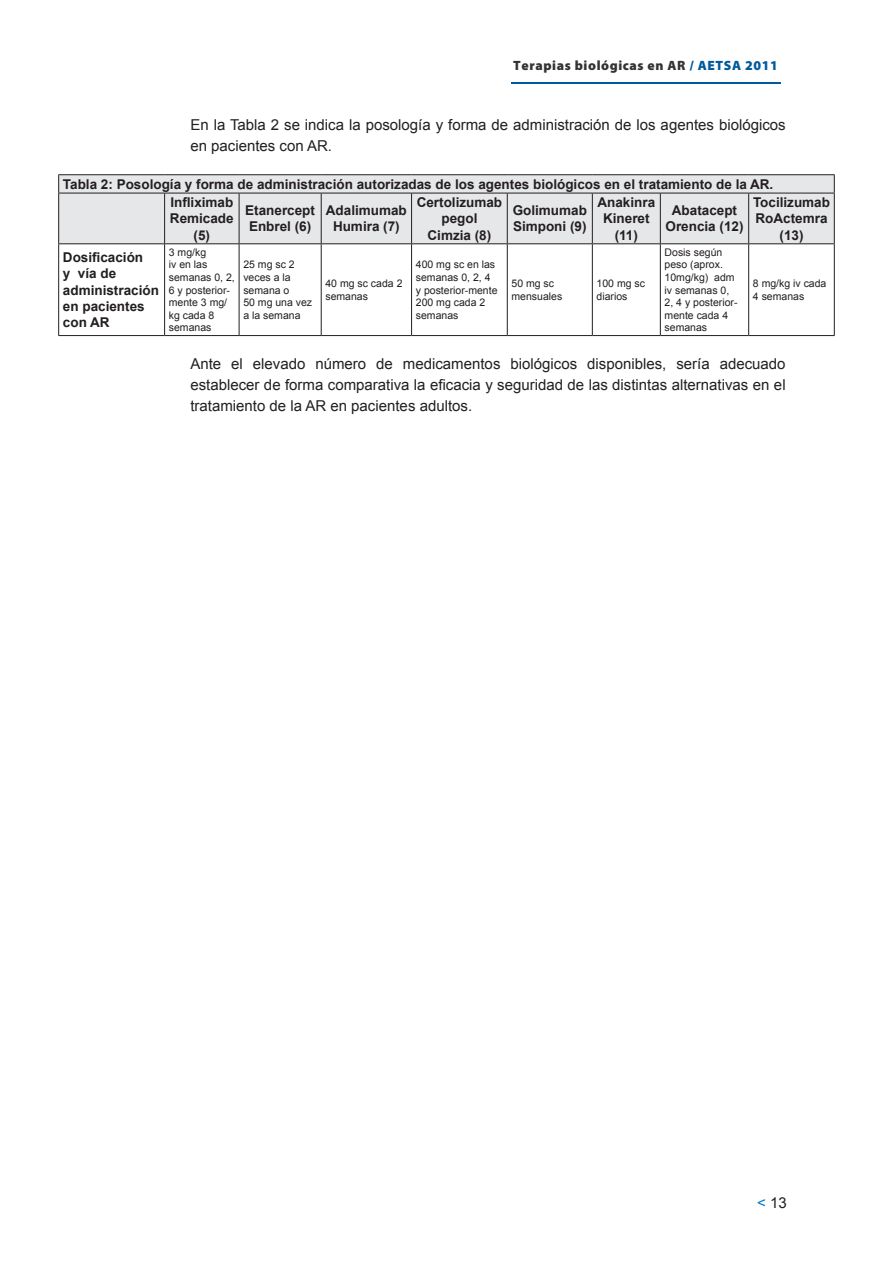
<style>
.page{position:relative;width:893px;height:1263px;background:#fff}
.page>*{position:absolute;margin:0;border:0;box-sizing:border-box;transform-origin:0 0}
.t1{font:15px/21px "Arial";color:#231f20}
.t2{font:700 13.5px/16.2px "Arial";color:#231f20;text-align:center}
.t3{font:900 13.5px "Myriad Pro";letter-spacing:.045em;color:#333}
.t4{font:10.5px/12.6px "Arial";color:#231f20}
.s1{color:#005a9c}
.s2{color:#0079c2}
</style>
<div class="page">
<div style="left:59px;top:175px;width:775px;height:68px;background:#e6e7e9"></div>
<hr style="left:58px;top:174px;width:107px;height:1px;background:#231f20">
<svg style="left:58px;top:175px;width:1px;height:18px"></svg>
<hr style="left:165px;top:174px;width:74px;height:1px;background:#231f20">
<hr style="left:239px;top:174px;width:82px;height:1px;background:#231f20">
<hr style="left:321px;top:174px;width:91px;height:1px;background:#231f20">
<hr style="left:412px;top:174px;width:95px;height:1px;background:#231f20">
<hr style="left:507px;top:174px;width:85px;height:1px;background:#231f20">
<hr style="left:592px;top:174px;width:68px;height:1px;background:#231f20">
<hr style="left:660px;top:174px;width:89px;height:1px;background:#231f20">
<hr style="left:749px;top:174px;width:86px;height:1px;background:#231f20">
<svg style="left:834px;top:175px;width:1px;height:18px"></svg>
<hr style="left:58px;top:193px;width:107px;height:1px;background:#231f20">
<hr style="left:58px;top:193px;width:1px;height:50px;background:#231f20">
<hr style="left:165px;top:193px;width:74px;height:1px;background:#231f20">
<hr style="left:164px;top:193px;width:1px;height:50px;background:#231f20">
<hr style="left:239px;top:193px;width:82px;height:1px;background:#231f20">
<hr style="left:239px;top:193px;width:1px;height:50px;background:#231f20">
<hr style="left:321px;top:193px;width:91px;height:1px;background:#231f20">
<hr style="left:321px;top:193px;width:1px;height:50px;background:#231f20">
<hr style="left:412px;top:193px;width:95px;height:1px;background:#231f20">
<hr style="left:411px;top:193px;width:1px;height:50px;background:#231f20">
<hr style="left:507px;top:193px;width:85px;height:1px;background:#231f20">
<hr style="left:507px;top:193px;width:1px;height:50px;background:#231f20">
<hr style="left:592px;top:193px;width:68px;height:1px;background:#231f20">
<hr style="left:592px;top:193px;width:1px;height:50px;background:#231f20">
<hr style="left:660px;top:193px;width:89px;height:1px;background:#231f20">
<hr style="left:660px;top:193px;width:1px;height:50px;background:#231f20">
<hr style="left:749px;top:193px;width:86px;height:1px;background:#231f20">
<hr style="left:748px;top:193px;width:1px;height:50px;background:#231f20">
<hr style="left:834px;top:193px;width:1px;height:50px;background:#231f20">
<hr style="left:58px;top:244px;width:1px;height:91px;background:#231f20">
<hr style="left:164px;top:244px;width:1px;height:91px;background:#231f20">
<hr style="left:239px;top:244px;width:1px;height:91px;background:#231f20">
<hr style="left:321px;top:244px;width:1px;height:91px;background:#231f20">
<hr style="left:411px;top:244px;width:1px;height:91px;background:#231f20">
<hr style="left:507px;top:244px;width:1px;height:91px;background:#231f20">
<hr style="left:592px;top:244px;width:1px;height:91px;background:#231f20">
<hr style="left:660px;top:244px;width:1px;height:91px;background:#231f20">
<hr style="left:748px;top:244px;width:1px;height:91px;background:#231f20">
<hr style="left:834px;top:244px;width:1px;height:91px;background:#231f20">
<hr style="left:507px;top:335px;width:85px;height:1px;background:#231f20">
<hr style="left:592px;top:335px;width:68px;height:1px;background:#231f20">
<hr style="left:660px;top:335px;width:89px;height:1px;background:#231f20">
<hr style="left:749px;top:335px;width:86px;height:1px;background:#231f20">
<hr style="left:58px;top:243px;width:107px;height:1px;background:#231f20">
<hr style="left:165px;top:243px;width:74px;height:1px;background:#231f20">
<hr style="left:239px;top:243px;width:82px;height:1px;background:#231f20">
<hr style="left:321px;top:243px;width:91px;height:1px;background:#231f20">
<hr style="left:412px;top:243px;width:95px;height:1px;background:#231f20">
<hr style="left:507px;top:243px;width:85px;height:1px;background:#231f20">
<hr style="left:592px;top:243px;width:68px;height:1px;background:#231f20">
<hr style="left:660px;top:243px;width:89px;height:1px;background:#231f20">
<hr style="left:749px;top:243px;width:86px;height:1px;background:#231f20">
<hr style="left:58px;top:335px;width:107px;height:1px;background:#231f20">
<hr style="left:165px;top:335px;width:74px;height:1px;background:#231f20">
<hr style="left:239px;top:335px;width:82px;height:1px;background:#231f20">
<hr style="left:321px;top:335px;width:91px;height:1px;background:#231f20">
<hr style="left:412px;top:335px;width:95px;height:1px;background:#231f20">
<hr style="left:511px;top:82px;width:269px;height:2px;background:#005a9c">
<p class="t3" style="left:513px;top:61px;width:266px">Terapias biológicas en AR <span class="s1">/ AETSA 2011</span></p>
<p class="t1" style="left:190px;top:114px;width:597px">En la Tabla 2 se indica la posología y forma de administración de los agentes biológicos en pacientes con AR.</p>
<p class="t2" style="left:170px;top:175px;width:605px;line-height:18.3px;text-align:left;text-indent:-107px">Tabla 2: Posología y forma de administración autorizadas de los agentes biológicos en el tratamiento de la AR.<br>Infliximab</p>
<p class="t2" style="left:170px;top:211px;width:65px">Remicade (5)</p>
<p class="t2" style="left:245px;top:203px;width:71px;text-align:left">Etanercept<br>Enbrel (6)</p>
<p class="t2" style="left:326px;top:203px;width:83px">Adalimumab<br>Humira (7)</p>
<p class="t2" style="left:417px;top:195px;width:87px">Certolizumab pegol<br>Cimzia (8)</p>
<p class="t2" style="left:513px;top:203px;width:76px;text-align:left">Golimumab<br>Simponi (9)</p>
<p class="t2" style="left:597px;top:195px;width:59px">Anakinra<br>Kineret (11)</p>
<p class="t2" style="left:665px;top:203px;width:80px">Abatacept<br>Orencia (12)</p>
<p class="t2" style="left:753px;top:195px;width:79px">Tocilizumab<br>RoActemra (13)</p>
<p class="t2" style="left:63px;top:250px;width:98px;text-align:left">Dosificación<br>y vía de administración en pacientes con AR</p>
<p class="t4" style="left:169px;top:246px;width:67px">3 mg/kg<br>iv en las semanas 0, 2,<br>6 y posterior&shy;mente 3 mg/ kg cada 8 semanas</p>
<p class="t4" style="left:665px;top:246px;width:74px">Dosis según peso (aprox.<br>10mg/kg) adm iv semanas 0,<br>2, 4 y posterior&shy;mente cada 4 semanas</p>
<p class="t4" style="left:243px;top:258px;width:70px">25 mg sc 2 veces a la semana o<br>50 mg una vez a la semana</p>
<p class="t4" style="left:416px;top:258px;width:83px">400 mg sc en las semanas 0, 2, 4 y posterior-mente<br>200 mg cada 2 semanas</p>
<p class="t4" style="left:753px;top:277px;width:75px">8 mg/kg iv cada<br>4 semanas</p>
<p class="t4" style="left:325px;top:277px;width:79px">40 mg sc cada 2 semanas</p>
<p class="t4" style="left:511px;top:277px;width:52px">50 mg sc mensuales</p>
<p class="t4" style="left:597px;top:277px;width:50px">100 mg sc diarios</p>
<p class="t1" style="left:190px;top:354px;width:597px;text-align:justify">Ante el elevado número de medicamentos biológicos disponibles, sería adecuado establecer de forma comparativa la eficacia y seguridad de las distintas alternativas en el tratamiento de la AR en pacientes adultos.</p>
<p class="t1" style="left:757px;top:1193px;width:31px"><span class="s2">&lt;</span> 13</p>
</div>
